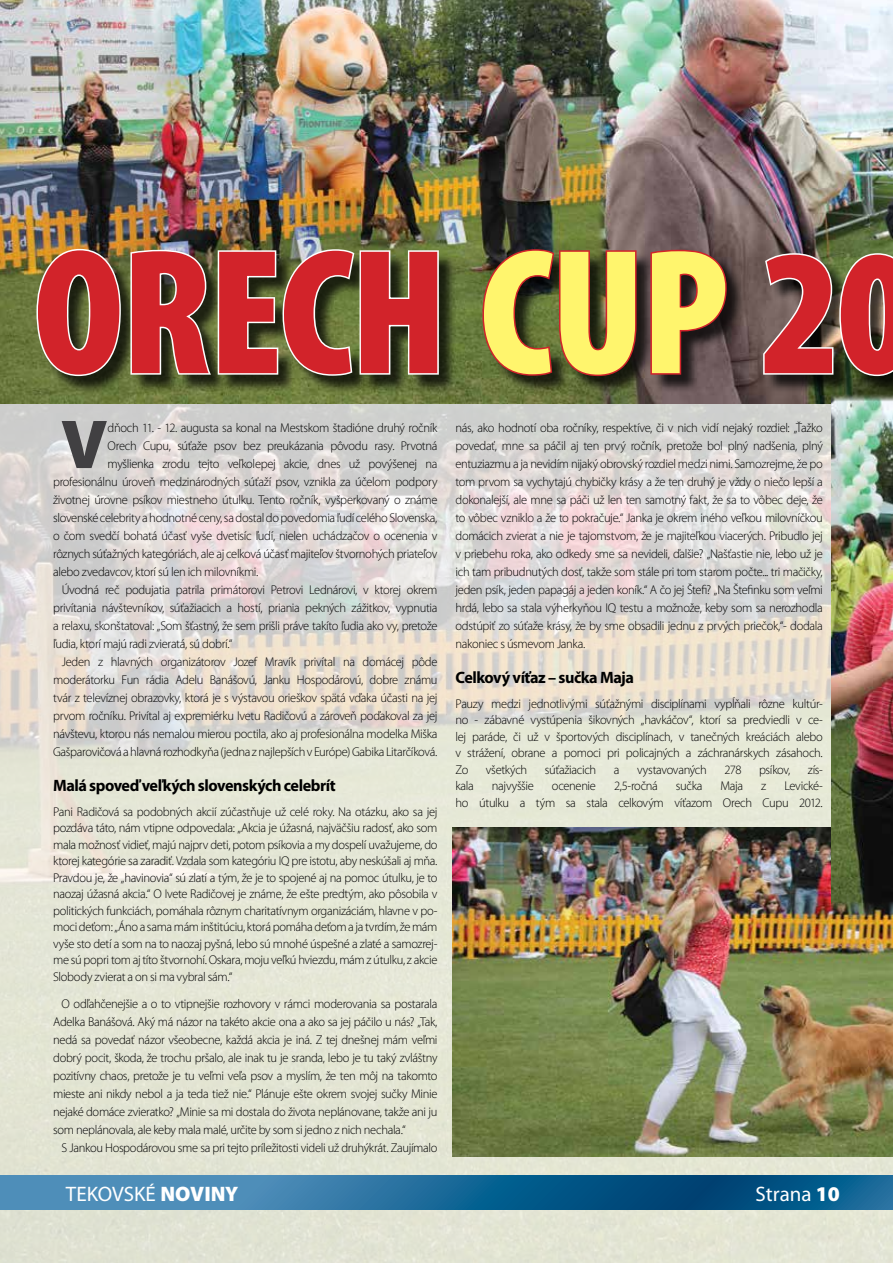
<style>
.page{position:relative;width:893px;height:1263px;background:#fff}
.page>*{position:absolute;margin:0;border:0;box-sizing:border-box;transform-origin:0 0}
.t1{font:900 condensed 180px "Mini Pro";letter-spacing:-.01em;color:#d2232a}
.t2{font:900 69.75px "Mini Pro";color:#414042}
.t3{font:21px "Mini Pro";color:#fff}
.t4{font:700 16.5px "Mini Pro";letter-spacing:-.03em;color:#000}
.t5{font:300 12.75px/18px "Mini Pro";letter-spacing:-.03em;color:#000;text-align:justify}
.s1{color:#fff56d}
.s2{font-weight:900}
</style>
<div class="page">
<img style="left:0;top:404px;width:893px;height:859px">
<svg style="left:0;top:1176px;width:893px;height:34px;background:#236d9b"></svg>
<img style="left:0;top:0;width:595px;height:404px">
<img style="left:595px;top:0;width:298px;height:404px">
<img style="left:453px;top:827px;width:440px;height:330px">
<div style="left:39px;top:251px;width:854px;height:143px;background:#000;opacity:.75"></div>
<img style="left:35px;top:247px;width:87px;height:131px">
<svg style="left:129px;top:247px;width:311px;height:130px;background:#5a6046"></svg>
<svg style="left:481px;top:247px;width:157px;height:131px;background:#4c3a24"></svg>
<svg style="left:649px;top:248px;width:79px;height:128px;background:#513031"></svg>
<img style="left:760px;top:252px;width:133px;height:126px">
<img style="left:831px;top:393px;width:62px;height:523px">
<h1 class="t1" style="left:34px;top:213px;width:884px">ORECH <span class="s1">CUP</span> 20</h1>
<h2 class="t2" style="left:61px;top:405px;width:48px">V</h2>
<p class="t5" style="left:108px;top:419px;width:331px">dňoch 11. - 12. augusta sa konal na Mestskom štadióne druhý ročník</p>
<p class="t5" style="left:108px;top:437px;width:331px">Orech Cupu, súťaže psov bez preukázania pôvodu rasy. Prvotná</p>
<p class="t5" style="left:108px;top:455px;width:331px">myšlienka zrodu tejto veľkolepej akcie, dnes už povýšenej na</p>
<p class="t5" style="left:53px;top:473px;width:386px">profesionálnu úroveň medzinárodných súťaží psov, vznikla za účelom podpory</p>
<p class="t5" style="left:53px;top:491px;width:386px">životnej úrovne psíkov miestneho útulku. Tento ročník, vyšperkovaný o známe</p>
<p class="t5" style="left:53px;top:509px;width:386px">slovenské celebrity a hodnotné ceny, sa dostal do povedomia ľudí celého Slovenska,</p>
<p class="t5" style="left:53px;top:527px;width:386px">o čom svedčí bohatá účasť vyše dvetisíc ľudí, nielen uchádzačov o ocenenia v</p>
<p class="t5" style="left:53px;top:545px;width:386px">rôznych súťažných kategóriách, ale aj celková účasť majiteľov štvornohých priateľov</p>
<p class="t5" style="left:53px;top:563px;width:207px">alebo zvedavcov, ktorí sú len ich milovníkmi.</p>
<p class="t5" style="left:62px;top:581px;width:377px">Úvodná reč podujatia patrila primátorovi Petrovi Lednárovi, v ktorej okrem</p>
<p class="t5" style="left:53px;top:599px;width:386px">privítania návštevníkov, súťažiacich a hostí, priania pekných zážitkov, vypnutia</p>
<p class="t5" style="left:53px;top:617px;width:386px">a relaxu, skonštatoval: „Som šťastný, že sem prišli práve takíto ľudia ako vy, pretože</p>
<p class="t5" style="left:53px;top:635px;width:181px">ľudia, ktorí majú radi zvieratá, sú dobrí.“</p>
<p class="t5" style="left:62px;top:653px;width:377px">Jeden z hlavných organizátorov Jozef Mravík privítal na domácej pôde</p>
<p class="t5" style="left:53px;top:671px;width:386px">moderátorku Fun rádia Adelu Banášovú, Janku Hospodárovú, dobre známu</p>
<p class="t5" style="left:53px;top:689px;width:386px">tvár z televíznej obrazovky, ktorá je s výstavou orieškov spätá vďaka účasti na jej</p>
<p class="t5" style="left:53px;top:707px;width:386px">prvom ročníku. Privítal aj expremiérku Ivetu Radičovú a zároveň poďakoval za jej</p>
<p class="t5" style="left:53px;top:725px;width:386px">návštevu, ktorou nás nemalou mierou poctila, ako aj profesionálna modelka Miška</p>
<p class="t5" style="left:53px;top:743px;width:386px">Gašparovičová a hlavná rozhodkyňa (jedna z najlepších v Európe) Gabika Litarčíková.</p>
<p class="t4" style="left:53px;top:776px;width:284px">Malá spoveď veľkých slovenských celebrít</p>
<p class="t5" style="left:53px;top:803px;width:386px;line-height:16.5px">Pani Radičová sa podobných akcií zúčastňuje už celé roky. Na otázku, ako sa jej pozdáva táto, nám vtipne odpovedala: „Akcia je úžasná, najväčšiu radosť, ako som mala možnosť vidieť, majú najprv deti, potom psíkovia a my dospelí uvažujeme, do ktorej kategórie sa zaradiť. Vzdala som kategóriu IQ pre istotu, aby neskúšali aj mňa.<br>Pravdou je, že „havinovia“ sú zlatí a tým, že je to spojené aj na pomoc útulku, je to naozaj úžasná akcia.“ O Ivete Radičovej je známe, že ešte predtým, ako pôsobila v politických funkciách, pomáhala rôznym charitatívnym organizáciám, hlavne v po&shy;moci deťom: „Áno a sama mám inštitúciu, ktorá pomáha deťom a ja tvrdím, že mám vyše sto detí a som na to naozaj pyšná, lebo sú mnohé úspešné a zlaté a samozrej&shy;me sú popri tom aj títo štvornohí. Oskara, moju veľkú hviezdu, mám z útulku, z akcie Slobody zvierat a on si ma vybral sám.“</p>
<p class="t5" style="left:53px;top:995px;width:386px;text-indent:9px">O odľahčenejšie a o to vtipnejšie rozhovory v rámci moderovania sa postarala Adelka Banášová. Aký má názor na takéto akcie ona a ako sa jej páčilo u nás? „Tak, nedá sa povedať názor všeobecne, každá akcia je iná. Z tej dnešnej mám veľmi dobrý pocit, škoda, že trochu pršalo, ale inak tu je sranda, lebo je tu taký zvláštny pozitívny chaos, pretože je tu veľmi veľa psov a myslím, že ten môj na takomto mieste ani nikdy nebol a ja teda tiež nie.“ Plánuje ešte okrem svojej sučky Minie nejaké domáce zvieratko? „Minie sa mi dostala do života neplánovane, takže ani ju som neplánovala, ale keby mala malé, určite by som si jedno z nich nechala.“</p>
<p class="t5" style="left:62px;top:1139px;width:377px">S Jankou Hospodárovou sme sa pri tejto príležitosti videli už druhýkrát. Zaujímalo</p>
<p class="t5" style="left:455px;top:419px;width:369px">nás, ako hodnotí oba ročníky, respektíve, či v nich vidí nejaký rozdiel: „Ťažko povedať, mne sa páčil aj ten prvý ročník, pretože bol plný nadšenia, plný entuziazmu a ja nevidím nijaký obrovský rozdiel medzi nimi. Samozrejme, že po tom prvom sa vychytajú chybičky krásy a že ten druhý je vždy o niečo lepší a dokonalejší, ale mne sa páči už len ten samotný fakt, že sa to vôbec deje, že to vôbec vzniklo a že to pokračuje.“ Janka je okrem iného veľkou milovníčkou domácich zvierat a nie je tajomstvom, že je majiteľkou viacerých. Pribudlo jej v priebehu roka, ako odkedy sme sa nevideli, ďalšie? „Našťastie nie, lebo už je ich tam pribudnutých dosť, takže som stále pri tom starom počte... tri mačičky, jeden psík, jeden papagáj a jeden koník.“ A čo jej Štefi? „Na Štefinku som veľmi hrdá, lebo sa stala výherkyňou IQ testu a možnože, keby som sa nerozhodla odstúpiť zo súťaže krásy, že by sme obsadili jednu z prvých priečok,“- dodala nakoniec s úsmevom Janka.</p>
<p class="t4" style="left:455px;top:668px;width:180px">Celkový víťaz – sučka Maja</p>
<p class="t5" style="left:455px;top:695px;width:369px;line-height:16.5px">Pauzy medzi jednotlivými súťažnými disciplínami vypĺňali rôzne kultúr&shy;no - zábavné vystúpenia šikovných „havkáčov“, ktorí sa predviedli v ce&shy;lej paráde, či už v športových disciplínach, v tanečných kreáciách alebo v strážení, obrane a pomoci pri policajných a záchranárskych zásahoch.<br>Zo</p>
<p class="t5" style="left:486px;top:760px;width:43px">všetkých</p>
<p class="t5" style="left:545px;top:760px;width:53px">súťažiacich</p>
<p class="t5" style="left:614px;top:760px;width:7px">a</p>
<p class="t5" style="left:637px;top:760px;width:71px">vystavovaných</p>
<p class="t5" style="left:724px;top:760px;width:19px">278</p>
<p class="t5" style="left:759px;top:760px;width:33px">psíkov,</p>
<p class="t5" style="left:808px;top:760px;width:16px">zís-</p>
<p class="t5" style="left:455px;top:777px;width:20px">kala</p>
<p class="t5" style="left:492px;top:777px;width:43px">najvyššie</p>
<p class="t5" style="left:552px;top:777px;width:46px">ocenenie</p>
<p class="t5" style="left:614px;top:777px;width:45px">2,5-ročná</p>
<p class="t5" style="left:676px;top:777px;width:28px">sučka</p>
<p class="t5" style="left:721px;top:777px;width:24px">Maja</p>
<p class="t5" style="left:761px;top:777px;width:7px">z</p>
<p class="t5" style="left:455px;top:778px;width:369px;line-height:16.5px;text-align:right">Levické-<br>ho útulku a tým sa stala celkovým víťazom Orech Cupu 2012.</p>
<h3 class="t3" style="left:66px;top:1182px;width:174px">TEKOVSKÉ <span class="s2">NOVINY</span></h3>
<h3 class="t3" style="left:756px;top:1182px;width:86px">Strana <span class="s2">10</span></h3>
</div>
